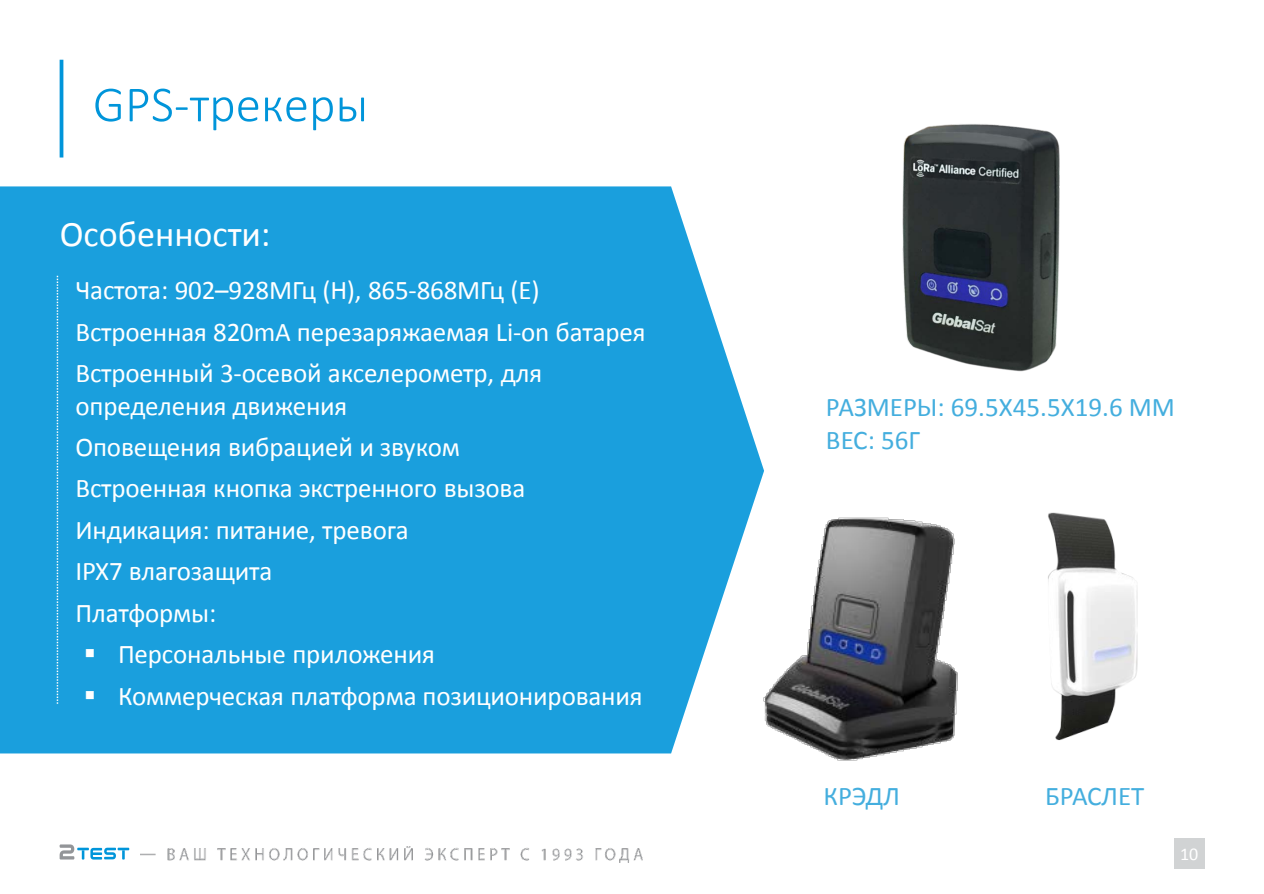
<style>
.page{position:relative;width:1264px;height:894px;background:#fff}
.page>*{position:absolute;margin:0;border:0;box-sizing:border-box;transform-origin:0 0}
.t1{font:300 51px "Calibri";color:#0095da}
.t2{font:36px "Calibri";color:#fff}
.t3{font:27px/32.4px "Calibri";letter-spacing:-.005em;color:#fff}
.t4{font:27px "Calibri";color:#44aede}
.t5{font:18px "Calibri";color:#fff}
</style>
<div class="page">
<div style="left:1173px;top:838px;width:31px;height:30px;background:#d1d3d4"></div>
<img style="left:141px;top:846px;width:501px;height:16px">
<svg style="left:60px;top:844px;width:69px;height:15px"></svg>
<hr style="left:60px;top:60px;width:3px;height:97px;background:#0095da">
<div style="left:0;top:186px;width:764px;height:567px;background:#1a9fdd"></div>
<svg style="left:57px;top:276px;width:1px;height:427px"></svg>
<img style="left:734px;top:497px;width:224px;height:264px">
<img style="left:902px;top:124px;width:158px;height:248px">
<img style="left:1048px;top:512px;width:90px;height:229px">
<p class="t1" style="left:93px;top:73px;width:277px">GPS-трекеры</p>
<p class="t2" style="left:60px;top:212px;width:212px">Особенности:</p>
<p class="t3" style="left:75px;top:274px;width:465px">Частота: 902–928МГц (H), 865-868МГц (E)</p>
<p class="t3" style="left:75px;top:315px;width:571px">Встроенная 820mA перезаряжаемая Li-on батарея</p>
<p class="t3" style="left:75px;top:357px;width:468px">Встроенный 3-осевой акселерометр, для определения движения</p>
<p class="t3" style="left:75px;top:431px;width:386px">Оповещения вибрацией и звуком</p>
<p class="t3" style="left:75px;top:472px;width:451px">Встроенная кнопка экстренного вызова</p>
<p class="t3" style="left:75px;top:513px;width:335px">Индикация: питание, тревога</p>
<p class="t3" style="left:75px;top:555px;width:198px">IPX7 влагозащита</p>
<p class="t3" style="left:75px;top:596px;width:142px">Платформы:</p>
<p class="t3" style="left:84px;top:638px;width:352px">▪ Персональные приложения</p>
<p class="t3" style="left:84px;top:679px;width:560px">▪ Коммерческая платформа позиционирования</p>
<p class="t4" style="left:825px;top:390px;width:350px">РАЗМЕРЫ: 69.5X45.5X19.6 MM</p>
<p class="t4" style="left:825px;top:422px;width:96px">ВЕС: 56Г</p>
<p class="t4" style="left:823px;top:779px;width:78px">КРЭДЛ</p>
<p class="t4" style="left:1044px;top:779px;width:101px">БРАСЛЕТ</p>
<p class="t5" style="left:1179px;top:842px;width:20px">10</p>
</div>
